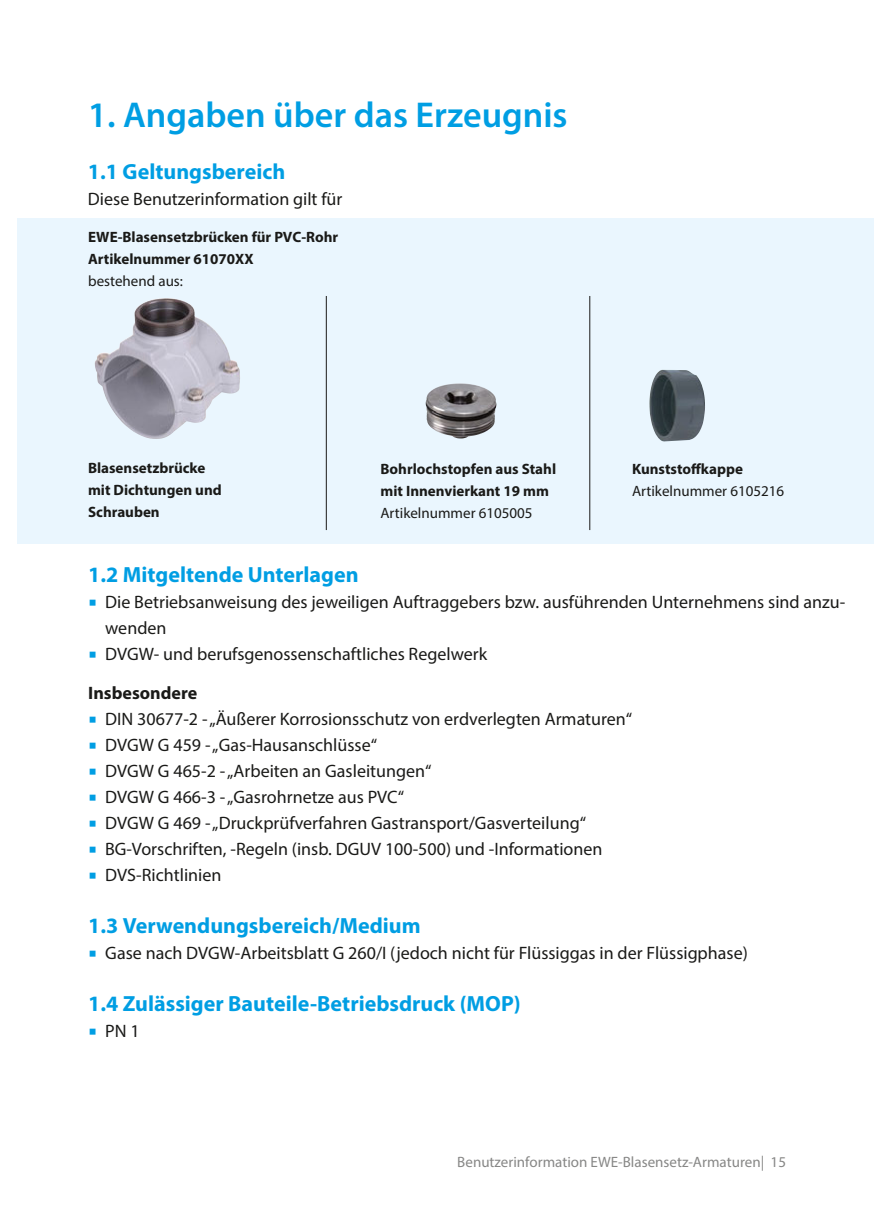
<style>
.page{position:relative;width:874px;height:1225px;background:#fff}
.page>*{position:absolute;margin:0;border:0;box-sizing:border-box;transform-origin:0 0}
.t1{font:600 36px "Myriad Pro";color:#009ee3}
.t2{font:700 22px "Myriad Pro";color:#009ee3}
.t3{font:18px/26px "Myriad Pro";color:#1a1a18}
.t4{font:700 18px "Myriad Pro";color:#1a1a18}
.t5{font:700 15px/22px "Myriad Pro";color:#1a1a18}
.t6{font:15px "Myriad Pro";color:#1a1a18}
.t7{font:15px "Myriad Pro";color:#878786}
</style>
<div class="page">
<div style="left:17px;top:218px;width:856px;height:325px;background:#eaf6fe"></div>
<hr style="left:589px;top:296px;width:1px;height:234px;background:#1a1a18">
<hr style="left:326px;top:296px;width:1px;height:234px;background:#1a1a18">
<img style="left:95px;top:298px;width:145px;height:141px">
<img style="left:425px;top:383px;width:71px;height:55px">
<img style="left:649px;top:370px;width:55px;height:71px">
<h1 class="t1" style="left:88px;top:92px;width:481px">1. Angaben über das Erzeugnis</h1>
<p class="t2" style="left:88px;top:157px;width:199px">1.1 Geltungsbereich</p>
<p class="t3" style="left:88px;top:186px;width:256px">Diese Benutzerinformation gilt für</p>
<p class="t5" style="left:88px;top:226px;width:251px">EWE-Blasensetzbrücken für PVC-Rohr<br>Artikelnummer 61070XX</p>
<p class="t6" style="left:88px;top:272px;width:96px">bestehend aus:</p>
<p class="t5" style="left:88px;top:456px;width:135px">Blasensetzbrücke mit Dichtungen und<br>Schrauben</p>
<p class="t5" style="left:631px;top:457px;width:112px">Kunststoffkappe</p>
<p class="t5" style="left:380px;top:457px;width:177px">Bohrlochstopfen aus Stahl mit Innenvierkant 19 mm</p>
<p class="t6" style="left:380px;top:504px;width:154px">Artikelnummer 6105005</p>
<p class="t6" style="left:631px;top:481px;width:154px">Artikelnummer 6105216</p>
<p class="t2" style="left:88px;top:560px;width:272px">1.2 Mitgeltende Unterlagen</p>
<p class="t3" style="left:105px;top:589px;width:741px">Die Betriebsanweisung des jeweiligen Auftraggebers bzw. ausführenden Unternehmens sind anzu&shy;wenden<br>DVGW- und berufsgenossenschaftliches Regelwerk</p>
<p class="t4" style="left:88px;top:681px;width:111px">Insbesondere</p>
<p class="t3" style="left:105px;top:706px;width:528px">DIN 30677-2 - „Äußerer Korrosionsschutz von erdverlegten Armaturen“ DVGW G 459 - „Gas-Hausanschlüsse“<br>DVGW G 465-2 - „Arbeiten an Gasleitungen“<br>DVGW G 466-3 - „Gasrohrnetze aus PVC“<br>DVGW G 469 - „Druckprüfverfahren Gastransport/Gasverteilung“ BG-Vorschriften, -Regeln (insb. DGUV 100-500) und -Informationen DVS-Richtlinien</p>
<p class="t2" style="left:88px;top:911px;width:334px">1.3 Verwendungsbereich/Medium</p>
<p class="t3" style="left:105px;top:940px;width:643px">Gase nach DVGW-Arbeitsblatt G 260/I (jedoch nicht für Flüssiggas in der Flüssigphase)</p>
<p class="t2" style="left:88px;top:989px;width:433px">1.4 Zulässiger Bauteile-Betriebsdruck (MOP)</p>
<p class="t3" style="left:105px;top:1018px;width:36px">PN 1</p>
<p class="t7" style="left:457px;top:1153px;width:330px">Benutzerinformation EWE-Blasensetz-Armaturen| 15</p>
</div>
